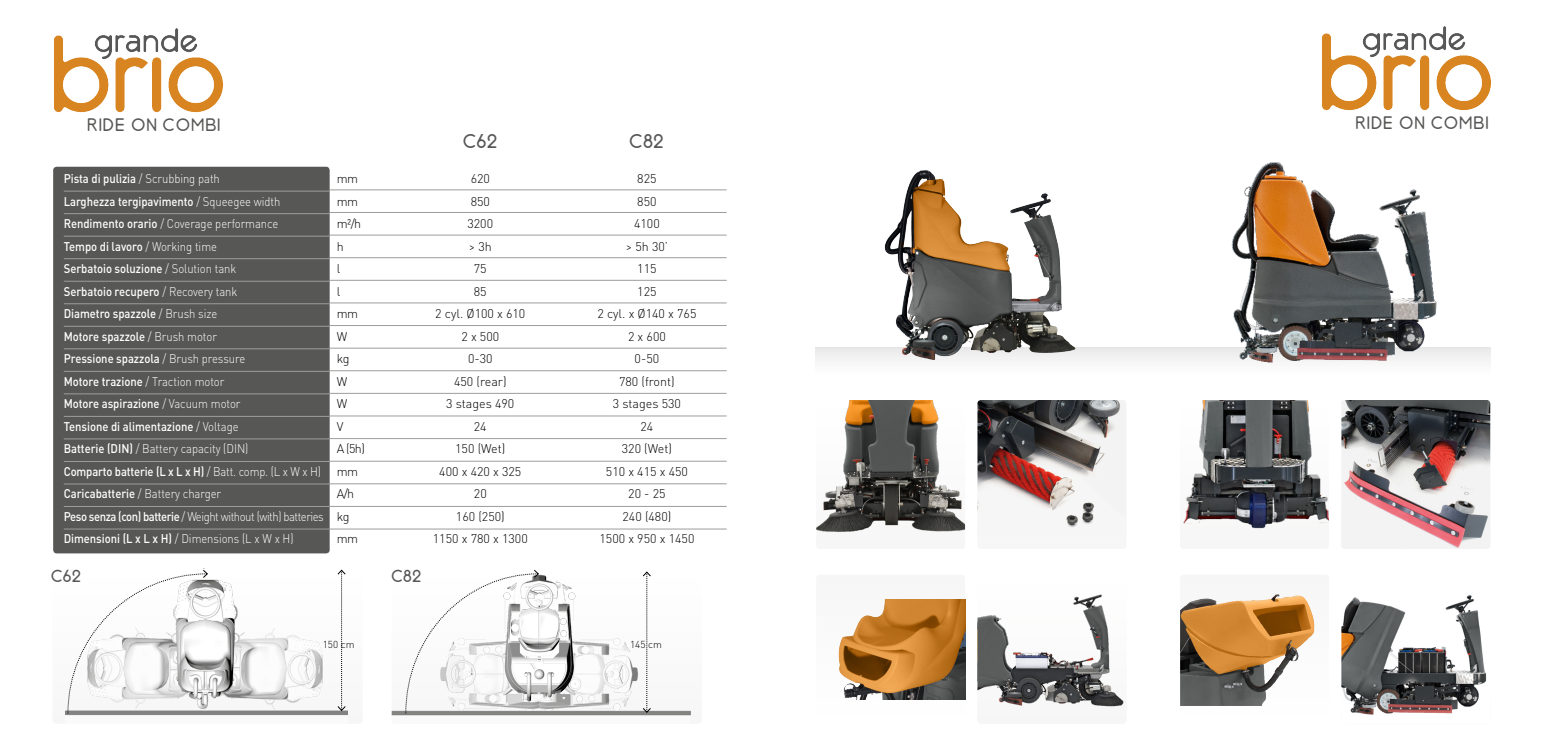
<style>
.page{position:relative;width:1542px;height:745px;background:#fff}
.page>*{position:absolute;margin:0;border:0;box-sizing:border-box;transform-origin:0 0}
.t1{font:20px "AR Techni";color:#575756}
.t2{font:18.12px "AR Techni";letter-spacing:.05em;color:#575756}
.t3{font:17.5px "AR Techni";color:#575756}
.t4{font:500 12.5px/22.5px "DIN Pro";letter-spacing:-.005em;color:#fff;scale:.9 1}
.t5{font:300 12.5px/22.5px "DIN Pro";color:#000;text-align:center}
.t6{font:300 12.5px/22.5px "DIN Pro";letter-spacing:-.05em;color:#000}
.t7{font:300 10px "DIN Pro";color:#000}
.s1{font-weight:300}
</style>
<div class="page">
<div style="left:53px;top:167px;width:277px;height:386px;background:#575756;border-radius:4px"></div>
<hr style="left:330px;top:189px;width:396px;height:1px;background:#9d9d9c">
<hr style="left:330px;top:212px;width:396px;height:1px;background:#9d9d9c">
<hr style="left:330px;top:235px;width:396px;height:1px;background:#9d9d9c">
<hr style="left:330px;top:257px;width:396px;height:1px;background:#9d9d9c">
<hr style="left:330px;top:280px;width:396px;height:1px;background:#9d9d9c">
<hr style="left:330px;top:302px;width:396px;height:1px;background:#9d9d9c">
<hr style="left:330px;top:325px;width:396px;height:1px;background:#9d9d9c">
<hr style="left:330px;top:347px;width:396px;height:1px;background:#9d9d9c">
<hr style="left:330px;top:370px;width:396px;height:1px;background:#9d9d9c">
<hr style="left:330px;top:393px;width:396px;height:1px;background:#9d9d9c">
<hr style="left:330px;top:415px;width:396px;height:1px;background:#9d9d9c">
<hr style="left:330px;top:438px;width:396px;height:1px;background:#9d9d9c">
<hr style="left:330px;top:460px;width:396px;height:1px;background:#9d9d9c">
<hr style="left:330px;top:483px;width:396px;height:1px;background:#9d9d9c">
<hr style="left:330px;top:506px;width:396px;height:1px;background:#9d9d9c">
<hr style="left:330px;top:528px;width:396px;height:1px;background:#9d9d9c">
<hr style="left:64px;top:191px;width:266px;height:1px;background:#9d9d9c">
<hr style="left:64px;top:213px;width:266px;height:1px;background:#9d9d9c">
<hr style="left:64px;top:236px;width:266px;height:1px;background:#9d9d9c">
<hr style="left:64px;top:258px;width:266px;height:1px;background:#9d9d9c">
<hr style="left:64px;top:281px;width:266px;height:1px;background:#9d9d9c">
<hr style="left:64px;top:303px;width:266px;height:1px;background:#9d9d9c">
<hr style="left:64px;top:326px;width:266px;height:1px;background:#9d9d9c">
<hr style="left:64px;top:348px;width:266px;height:1px;background:#9d9d9c">
<hr style="left:64px;top:371px;width:266px;height:1px;background:#9d9d9c">
<hr style="left:64px;top:393px;width:266px;height:1px;background:#9d9d9c">
<hr style="left:64px;top:416px;width:266px;height:1px;background:#9d9d9c">
<hr style="left:64px;top:438px;width:266px;height:1px;background:#9d9d9c">
<hr style="left:64px;top:461px;width:266px;height:1px;background:#9d9d9c">
<hr style="left:64px;top:483px;width:266px;height:1px;background:#9d9d9c">
<hr style="left:64px;top:506px;width:266px;height:1px;background:#9d9d9c">
<hr style="left:64px;top:528px;width:266px;height:1px;background:#9d9d9c">
<img style="left:65px;top:573px;width:282px;height:143px">
<svg style="left:337px;top:569px;width:8px;height:141px"></svg>
<svg style="left:68px;top:568px;width:140px;height:145px"></svg>
<img style="left:392px;top:573px;width:299px;height:143px">
<svg style="left:643px;top:571px;width:8px;height:141px"></svg>
<svg style="left:405px;top:570px;width:133px;height:143px"></svg>
<img style="left:1322px;top:26px;width:169px;height:85px">
<img style="left:54px;top:28px;width:169px;height:85px">
<svg style="left:815px;top:347px;width:336px;height:14px"></svg>
<img style="left:853px;top:170px;width:245px;height:191px">
<img style="left:816px;top:400px;width:149px;height:133px">
<img style="left:977px;top:400px;width:149px;height:128px">
<svg style="left:856px;top:699px;width:109px;height:1px"></svg>
<img style="left:838px;top:599px;width:127px;height:100px">
<img style="left:977px;top:594px;width:147px;height:113px">
<img style="left:1341px;top:595px;width:146px;height:120px">
<img style="left:1341px;top:400px;width:149px;height:148px">
<img style="left:1183px;top:400px;width:145px;height:129px">
<img style="left:1180px;top:594px;width:135px;height:111px">
<img style="left:1151px;top:162px;width:340px;height:201px">
<h2 class="t2" style="left:87px;top:113px;width:135px">RIDE ON COMBI</h2>
<h2 class="t2" style="left:1355px;top:111px;width:135px">RIDE ON COMBI</h2>
<p class="t4" style="left:64px;top:167px;width:290px">Pista di pulizia <span class="s1">/ Scrubbing path<br></span>Larghezza tergipavimento <span class="s1">/ Squeegee width </span>Rendimento orario <span class="s1">/ Coverage performance<br></span>Tempo di lavoro <span class="s1">/ Working time<br></span>Serbatoio soluzione <span class="s1">/ Solution tank<br></span>Serbatoio recupero <span class="s1">/ Recovery tank<br></span>Diametro spazzole <span class="s1">/ Brush size<br></span>Motore spazzole <span class="s1">/ Brush motor<br></span>Pressione spazzola <span class="s1">/ Brush pressure<br></span>Motore trazione <span class="s1">/ Traction motor<br></span>Motore aspirazione <span class="s1">/ Vacuum motor<br></span>Tensione di alimentazione <span class="s1">/ Voltage<br></span>Batterie (DIN) <span class="s1">/ Battery capacity (DIN)<br></span>Comparto batterie (L x L x H) <span class="s1">/ Batt. comp. (L x W x H)<br></span>Caricabatterie <span class="s1">/ Battery charger<br></span>Peso senza (con) batterie <span class="s1">/ Weight without (with) batteries </span>Dimensioni (L x L x H) <span class="s1">/ Dimensions (L x W x H)</span></p>
<h3 class="t3" style="left:51px;top:565px;width:31px">C62</h3>
<p class="t6" style="left:337px;top:167px;width:30px">mm mm m²/h h<br>l<br>l<br>mm<br>W<br>kg<br>W<br>W<br>V<br>A (5h) mm<br>A/h kg mm</p>
<p class="t7" style="left:305px;top:636px;width:51px">145 cm150 cm</p>
<h3 class="t3" style="left:392px;top:565px;width:31px">C82</h3>
<h1 class="t1" style="left:463px;top:128px;width:35px">C62</h1>
<h1 class="t1" style="left:630px;top:128px;width:35px">C82</h1>
<p class="t5" style="left:433px;top:167px;width:96px">620<br>850<br>3200<br>&gt; 3h<br>75<br>85<br>2 cyl. Ø100 x 610<br>2 x 500<br>0-30<br>450 (rear)<br>3 stages 490<br>24<br>150 (Wet)<br>400 x 420 x 325<br>20<br>160 (250)<br>1150 x 780 x 1300</p>
<p class="t5" style="left:597px;top:167px;width:100px">825<br>850<br>4100<br>&gt; 5h 30’<br>115<br>125<br>2 cyl. x Ø140 x 765<br>2 x 600<br>0-50<br>780 (front)<br>3 stages 530<br>24<br>320 (Wet)<br>510 x 415 x 450<br>20 - 25<br>240 (480)<br>1500 x 950 x 1450</p>
<p class="t7" style="left:630px;top:637px;width:33px">145 cm</p>
</div>
